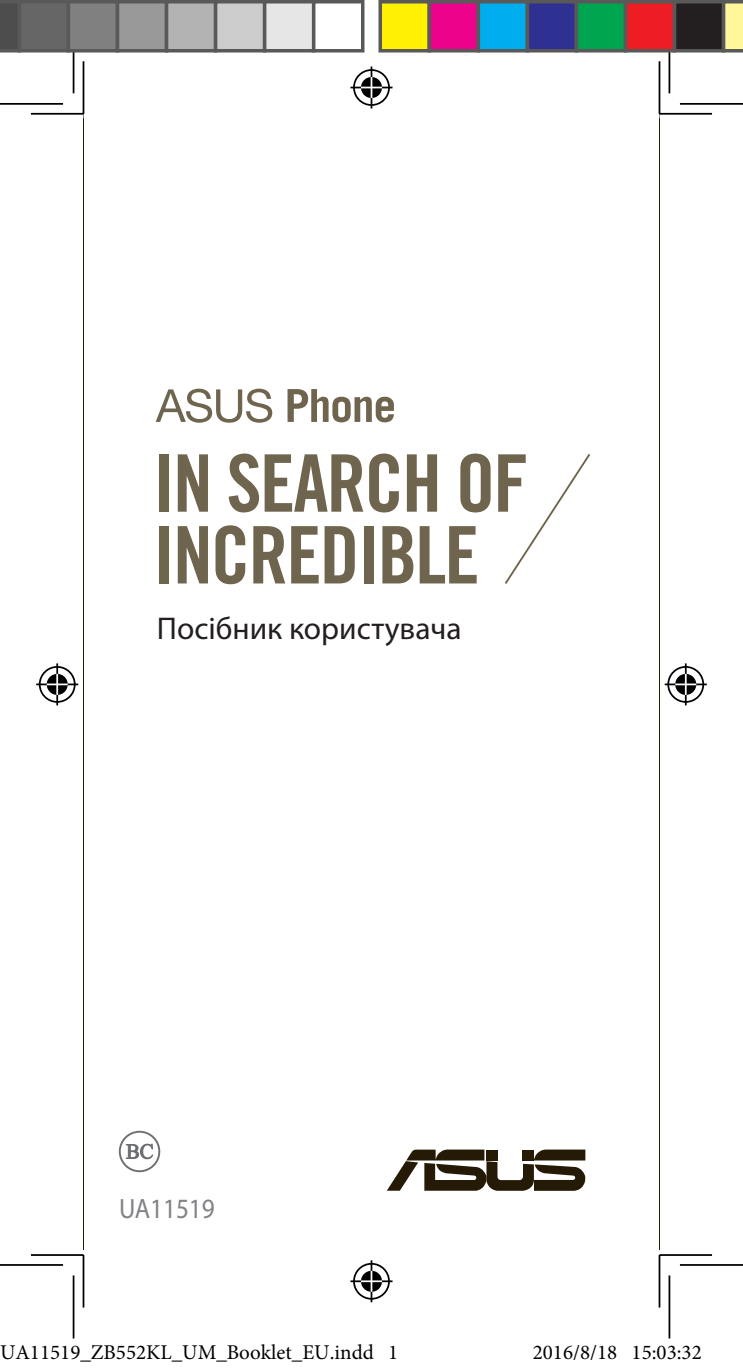
<style>
.page{position:relative;width:743px;height:1370px;background:#fff}
.page>*{position:absolute;margin:0;border:0;box-sizing:border-box;transform-origin:0 0}
.t1{font:31.5px "Myriad Pro";color:#231f20}
.Padfone_Body_Text{font:28px "Myriad Pro";color:#808285;scale:.9 1}
.t2{font:21px "Minion Pro";color:#000}
</style>
<div class="page">
<svg style="left:387px;top:1149px;width:198px;height:41px"></svg>
<div style="left:159px;top:454px;width:10px;height:58px;background:#6f654e"></div>
<svg style="left:178px;top:454px;width:30px;height:58px"></svg>
<svg style="left:228px;top:453px;width:135px;height:59px"></svg>
<svg style="left:369px;top:453px;width:29px;height:59px"></svg>
<svg style="left:406px;top:454px;width:31px;height:58px"></svg>
<svg style="left:460px;top:453px;width:30px;height:59px"></svg>
<div style="left:159px;top:526px;width:10px;height:57px;background:#6f654e"></div>
<svg style="left:178px;top:526px;width:30px;height:57px"></svg>
<svg style="left:215px;top:525px;width:30px;height:59px"></svg>
<svg style="left:253px;top:526px;width:32px;height:57px"></svg>
<svg style="left:291px;top:526px;width:27px;height:57px"></svg>
<svg style="left:324px;top:526px;width:30px;height:57px"></svg>
<div style="left:363px;top:526px;width:10px;height:57px;background:#6f654e"></div>
<svg style="left:382px;top:526px;width:31px;height:57px"></svg>
<svg style="left:419px;top:526px;width:57px;height:57px"></svg>
<svg style="left:498px;top:454px;width:92px;height:130px"></svg>
<svg style="left:155px;top:389px;width:117px;height:34px"></svg>
<svg style="left:287px;top:389px;width:107px;height:33px"></svg>
<div style="left:119px;top:1130px;width:41px;height:42px;border:2px solid #6c6d70;border-radius:50%"></div>
<svg style="left:126px;top:1143px;width:27px;height:16px"></svg>
<svg style="left:31px;top:112px;width:48px;height:1px"></svg>
<svg style="left:659px;top:112px;width:52px;height:6px"></svg>
<svg style="left:79px;top:61px;width:6px;height:53px"></svg>
<svg style="left:660px;top:61px;width:3px;height:52px"></svg>
<svg style="left:660px;top:1256px;width:1px;height:51px"></svg>
<hr style="left:31px;top:113px;width:52px;height:2px;background:#000">
<hr style="left:659px;top:113px;width:52px;height:2px;background:#000">
<hr style="left:659px;top:1254px;width:52px;height:2px;background:#000">
<hr style="left:83px;top:61px;width:1px;height:53px;background:#000">
<hr style="left:658px;top:61px;width:2px;height:53px;background:#000">
<hr style="left:658px;top:1255px;width:2px;height:52px;background:#000">
<svg style="left:679px;top:1265px;width:63px;height:1px"></svg>
<svg style="left:72px;top:53px;width:3px;height:40px"></svg>
<svg style="left:670px;top:53px;width:1px;height:40px"></svg>
<svg style="left:670px;top:1275px;width:1px;height:63px"></svg>
<hr style="left:0;top:103px;width:63px;height:2px;background:#000">
<hr style="left:679px;top:103px;width:63px;height:2px;background:#000">
<hr style="left:679px;top:1264px;width:63px;height:1px;background:#000">
<hr style="left:73px;top:30px;width:1px;height:63px;background:#000">
<hr style="left:668px;top:30px;width:2px;height:63px;background:#000">
<hr style="left:668px;top:1275px;width:2px;height:63px;background:#000">
<div style="left:349px;top:66px;width:44px;height:43px;border:9px solid #fff;border-radius:50%"></div>
<svg style="left:350px;top:83px;width:42px;height:9px"></svg>
<svg style="left:367px;top:67px;width:9px;height:42px"></svg>
<div style="left:356px;top:73px;width:30px;height:29px;border:9px solid #fff;border-radius:50%"></div>
<div style="left:353px;top:69px;width:37px;height:37px;border:2px solid #000;border-radius:50%"></div>
<hr style="left:350px;top:87px;width:42px;height:1px;background:#000">
<hr style="left:370px;top:67px;width:2px;height:42px;background:#000">
<svg style="left:361px;top:77px;width:21px;height:21px"></svg>
<svg style="left:361px;top:87px;width:21px;height:1px"></svg>
<hr style="left:370px;top:77px;width:2px;height:21px;background:#fff">
<div style="left:349px;top:1259px;width:44px;height:44px;border:9px solid #fff;border-radius:50%"></div>
<svg style="left:350px;top:1277px;width:42px;height:8px"></svg>
<svg style="left:367px;top:1260px;width:9px;height:42px"></svg>
<div style="left:356px;top:1266px;width:30px;height:30px;border:9px solid #fff;border-radius:50%"></div>
<div style="left:353px;top:1263px;width:37px;height:36px;border:2px solid #000;border-radius:50%"></div>
<hr style="left:350px;top:1280px;width:42px;height:2px;background:#000">
<hr style="left:370px;top:1260px;width:2px;height:42px;background:#000">
<svg style="left:361px;top:1270px;width:21px;height:21px"></svg>
<hr style="left:361px;top:1280px;width:21px;height:2px;background:#fff">
<hr style="left:370px;top:1270px;width:2px;height:21px;background:#fff">
<div style="left:35px;top:662px;width:44px;height:44px;border:9px solid #fff;border-radius:50%"></div>
<svg style="left:36px;top:680px;width:42px;height:9px"></svg>
<svg style="left:53px;top:663px;width:9px;height:42px"></svg>
<div style="left:42px;top:669px;width:30px;height:30px;border:9px solid #fff;border-radius:50%"></div>
<div style="left:39px;top:666px;width:37px;height:37px;border:2px solid #000;border-radius:50%"></div>
<hr style="left:36px;top:683px;width:42px;height:2px;background:#000">
<hr style="left:56px;top:663px;width:2px;height:42px;background:#000">
<svg style="left:47px;top:674px;width:21px;height:21px"></svg>
<hr style="left:47px;top:683px;width:21px;height:2px;background:#fff">
<hr style="left:56px;top:674px;width:2px;height:21px;background:#fff">
<div style="left:663px;top:662px;width:44px;height:44px;border:9px solid #fff;border-radius:50%"></div>
<svg style="left:664px;top:680px;width:42px;height:9px"></svg>
<svg style="left:681px;top:663px;width:8px;height:42px"></svg>
<div style="left:670px;top:669px;width:30px;height:30px;border:9px solid #fff;border-radius:50%"></div>
<div style="left:667px;top:666px;width:36px;height:37px;border:2px solid #000;border-radius:50%"></div>
<hr style="left:664px;top:683px;width:42px;height:2px;background:#000">
<hr style="left:684px;top:663px;width:2px;height:42px;background:#000">
<svg style="left:675px;top:674px;width:21px;height:21px"></svg>
<hr style="left:675px;top:683px;width:21px;height:2px;background:#fff">
<hr style="left:684px;top:674px;width:2px;height:21px;background:#fff">
<svg style="left:0;top:0;width:18px;height:53px"></svg>
<div style="left:19px;top:2px;width:49px;height:49px;background:#666"></div>
<div style="left:18px;top:0;width:52px;height:53px;border:4px solid #595959"></div>
<div style="left:68px;top:2px;width:49px;height:49px;background:#808080"></div>
<div style="left:67px;top:0;width:52px;height:53px;border:4px solid #595959"></div>
<div style="left:117px;top:2px;width:49px;height:49px;background:#999"></div>
<div style="left:116px;top:0;width:52px;height:53px;border:4px solid #595959"></div>
<div style="left:166px;top:2px;width:49px;height:49px;background:#b3b3b3"></div>
<div style="left:165px;top:0;width:52px;height:53px;border:4px solid #595959"></div>
<div style="left:215px;top:2px;width:49px;height:49px;background:#ccc"></div>
<div style="left:214px;top:0;width:52px;height:53px;border:4px solid #595959"></div>
<div style="left:264px;top:2px;width:49px;height:49px;background:#e6e6e6"></div>
<div style="left:263px;top:0;width:52px;height:53px;border:4px solid #595959"></div>
<div style="left:312px;top:0;width:52px;height:53px;border:4px solid #595959"></div>
<div style="left:380px;top:2px;width:49px;height:49px;background:#fff101"></div>
<div style="left:378px;top:0;width:53px;height:53px;border:4px solid #595959"></div>
<div style="left:429px;top:2px;width:49px;height:49px;background:#ed028c"></div>
<div style="left:427px;top:0;width:53px;height:53px;border:4px solid #595959"></div>
<div style="left:478px;top:2px;width:49px;height:49px;background:#00aeef"></div>
<div style="left:476px;top:0;width:53px;height:53px;border:4px solid #595959"></div>
<div style="left:527px;top:2px;width:49px;height:49px;background:#2e3092"></div>
<div style="left:525px;top:0;width:53px;height:53px;border:4px solid #595959"></div>
<div style="left:576px;top:2px;width:49px;height:49px;background:#00a54f"></div>
<div style="left:574px;top:0;width:53px;height:53px;border:4px solid #595959"></div>
<div style="left:625px;top:2px;width:49px;height:49px;background:#ee1d23"></div>
<div style="left:623px;top:0;width:53px;height:53px;border:4px solid #595959"></div>
<div style="left:674px;top:2px;width:49px;height:49px;background:#231f20"></div>
<div style="left:672px;top:0;width:53px;height:53px;border:4px solid #595959"></div>
<svg style="left:721px;top:0;width:21px;height:53px"></svg>
<svg style="left:0;top:1245px;width:85px;height:94px"></svg>
<div style="left:239px;top:1349px;width:11px;height:11px;border:1px solid #fff;border-radius:50%"></div>
<div style="left:241px;top:1350px;width:7px;height:9px;border:1px solid #fff;border-radius:50%"></div>
<div style="left:250px;top:1349px;width:10px;height:11px;border:1px solid #fff;border-radius:50%"></div>
<div style="left:252px;top:1350px;width:6px;height:9px;border:1px solid #fff;border-radius:50%"></div>
<div style="left:542px;top:1345px;width:10px;height:15px;border:1px solid #fff;border-radius:50%"></div>
<div style="left:544px;top:1346px;width:6px;height:13px;border:1px solid #fff;border-radius:50%"></div>
<div style="left:656px;top:1345px;width:10px;height:15px;border:1px solid #fff;border-radius:50%"></div>
<div style="left:658px;top:1346px;width:6px;height:13px;border:1px solid #fff;border-radius:50%"></div>
<p class="t1" style="left:157px;top:608px;width:306px">Посібник користувача</p>
<p class="Padfone_Body_Text" style="left:119px;top:1191px;width:108px">UA11519</p>
<p class="t2" style="left:0;top:1338px;width:399px">UA11519_ZB552KL_UM_Booklet_EU.indd 1</p>
<p class="t2" style="left:532px;top:1338px;width:170px">2016/8/18 15:03:32</p>
</div>
